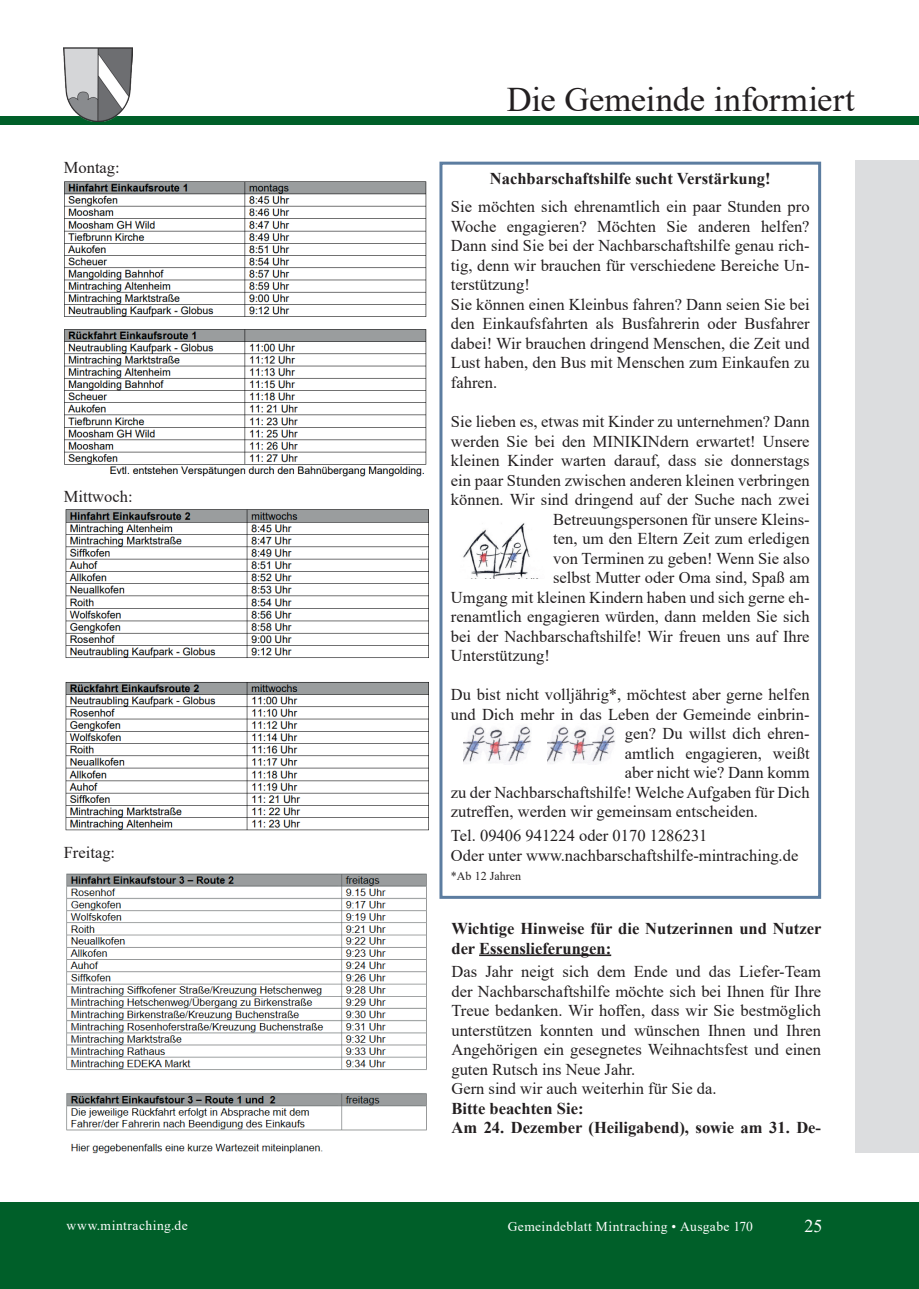
<style>
.page{position:relative;width:919px;height:1289px;background:#fff}
.page>*{position:absolute;margin:0;border:0;box-sizing:border-box;transform-origin:0 0}
.t1{font:34.5px "Times New Roman";letter-spacing:-.005em;color:#231f20}
.t2{font:18px "Times New Roman";color:#fff}
.t3{font:16.5px/19.5px "Times New Roman";color:#231f20}
.t4{font:700 16.5px/19.5px "Times New Roman";color:#231f20}
.t5{font:13.5px "Times New Roman";letter-spacing:.03em;color:#fff}
.t6{font:12px "Times New Roman";color:#231f20}
</style>
<div class="page">
<div style="left:855px;top:161px;width:63px;height:991px;background:#dcdddf"></div>
<div style="left:0;top:1201px;width:918px;height:87px;background:#005f29"></div>
<div style="left:0;top:116px;width:918px;height:8px;background:#005f29"></div>
<img style="left:64px;top:47px;width:69px;height:74px">
<hr style="left:479px;top:954px;width:132px;height:2px;background:#231f20">
<img style="left:64px;top:181px;width:363px;height:296px">
<img style="left:65px;top:509px;width:364px;height:322px">
<img style="left:66px;top:873px;width:361px;height:281px">
<div style="left:439px;top:162px;width:382px;height:736px;border:3px solid #5c7da0"></div>
<img style="left:463px;top:523px;width:67px;height:55px">
<img style="left:464px;top:726px;width:67px;height:38px">
<img style="left:547px;top:726px;width:68px;height:38px">
<p class="t3" style="left:64px;top:157px;width:57px">Montag:</p>
<p class="t3" style="left:64px;top:486px;width:70px">Mittwoch:</p>
<p class="t3" style="left:64px;top:841px;width:53px">Freitag:</p>
<h1 class="t1" style="left:506px;top:75px;width:349px">Die Gemeinde informiert</h1>
<p class="t4" style="left:490px;top:168px;width:282px">Nachbarschaftshilfe sucht Verstärkung!</p>
<p class="t3" style="left:451px;top:196px;width:360px">Sie möchten sich ehrenamtlich ein paar Stunden pro Woche engagieren? Möchten Sie anderen helfen?<br>Dann sind Sie bei der Nachbarschaftshilfe genau rich&shy;tig, denn wir brauchen für verschiedene Bereiche Un&shy;terstützung!<br>Sie können einen Kleinbus fahren? Dann seien Sie bei den Einkaufsfahrten als Busfahrerin oder Busfahrer dabei! Wir brauchen dringend Menschen, die Zeit und Lust haben, den Bus mit Menschen zum Einkaufen zu fahren.</p>
<p class="t3" style="left:451px;top:411px;width:360px">Sie lieben es, etwas mit Kinder zu unternehmen? Dann</p>
<p class="t3" style="left:451px;top:430px;width:360px">werden Sie bei den MINIKINdern erwartet! Unsere</p>
<p class="t3" style="left:451px;top:450px;width:360px">kleinen Kinder warten darauf, dass sie donnerstags</p>
<p class="t3" style="left:451px;top:469px;width:360px">ein paar Stunden zwischen anderen kleinen verbringen</p>
<p class="t3" style="left:451px;top:489px;width:360px">können. Wir sind dringend auf der Suche nach zwei</p>
<p class="t3" style="left:553px;top:509px;width:258px">Betreuungspersonen für unsere Kleins-</p>
<p class="t3" style="left:553px;top:528px;width:258px">ten, um den Eltern Zeit zum erledigen</p>
<p class="t3" style="left:553px;top:548px;width:258px">von Terminen zu geben! Wenn Sie also</p>
<p class="t3" style="left:553px;top:567px;width:258px">selbst Mutter oder Oma sind, Spaß am</p>
<p class="t3" style="left:451px;top:587px;width:360px">Umgang mit kleinen Kindern haben und sich gerne eh-</p>
<p class="t3" style="left:451px;top:606px;width:360px">renamtlich engagieren würden, dann melden Sie sich</p>
<p class="t3" style="left:451px;top:626px;width:360px">bei der Nachbarschaftshilfe! Wir freuen uns auf Ihre</p>
<p class="t3" style="left:451px;top:645px;width:100px">Unterstützung!</p>
<p class="t3" style="left:451px;top:684px;width:360px">Du bist nicht volljährig*, möchtest aber gerne helfen</p>
<p class="t3" style="left:451px;top:704px;width:360px">und Dich mehr in das Leben der Gemeinde einbrin-</p>
<p class="t3" style="left:625px;top:723px;width:186px">gen? Du willst dich ehren-</p>
<p class="t3" style="left:625px;top:743px;width:186px">amtlich engagieren, weißt</p>
<p class="t3" style="left:625px;top:762px;width:186px">aber nicht wie? Dann komm</p>
<p class="t3" style="left:451px;top:782px;width:360px">zu der Nachbarschaftshilfe! Welche Aufgaben für Dich</p>
<p class="t3" style="left:451px;top:801px;width:308px">zutreffen, werden wir gemeinsam entscheiden.</p>
<p class="t3" style="left:451px;top:825px;width:349px">Tel. 09406 941224 oder 0170 1286231<br>Oder unter www.nachbarschaftshilfe-mintraching.de</p>
<p class="t6" style="left:451px;top:867px;width:71px">*Ab 12 Jahren</p>
<p class="t4" style="left:451px;top:918px;width:371px">Wichtige Hinweise für die Nutzerinnen und Nutzer der Essenslieferungen:</p>
<p class="t3" style="left:451px;top:961px;width:371px">Das Jahr neigt sich dem Ende und das Liefer-Team der Nachbarschaftshilfe möchte sich bei Ihnen für Ihre Treue bedanken. Wir hoffen, dass wir Sie bestmöglich unterstützen konnten und wünschen Ihnen und Ihren Angehörigen ein gesegnetes Weihnachtsfest und einen guten Rutsch ins Neue Jahr.<br>Gern sind wir auch weiterhin für Sie da.</p>
<p class="t4" style="left:451px;top:1098px;width:371px">Bitte beachten Sie:<br>Am 24. Dezember (Heiligabend), sowie am 31. De-</p>
<p class="t5" style="left:67px;top:1216px;width:122px">www.mintraching.de</p>
<p class="t5" style="left:507px;top:1217px;width:247px">Gemeindeblatt Mintraching • Ausgabe 170</p>
<p class="t2" style="left:804px;top:1213px;width:19px">25</p>
</div>
